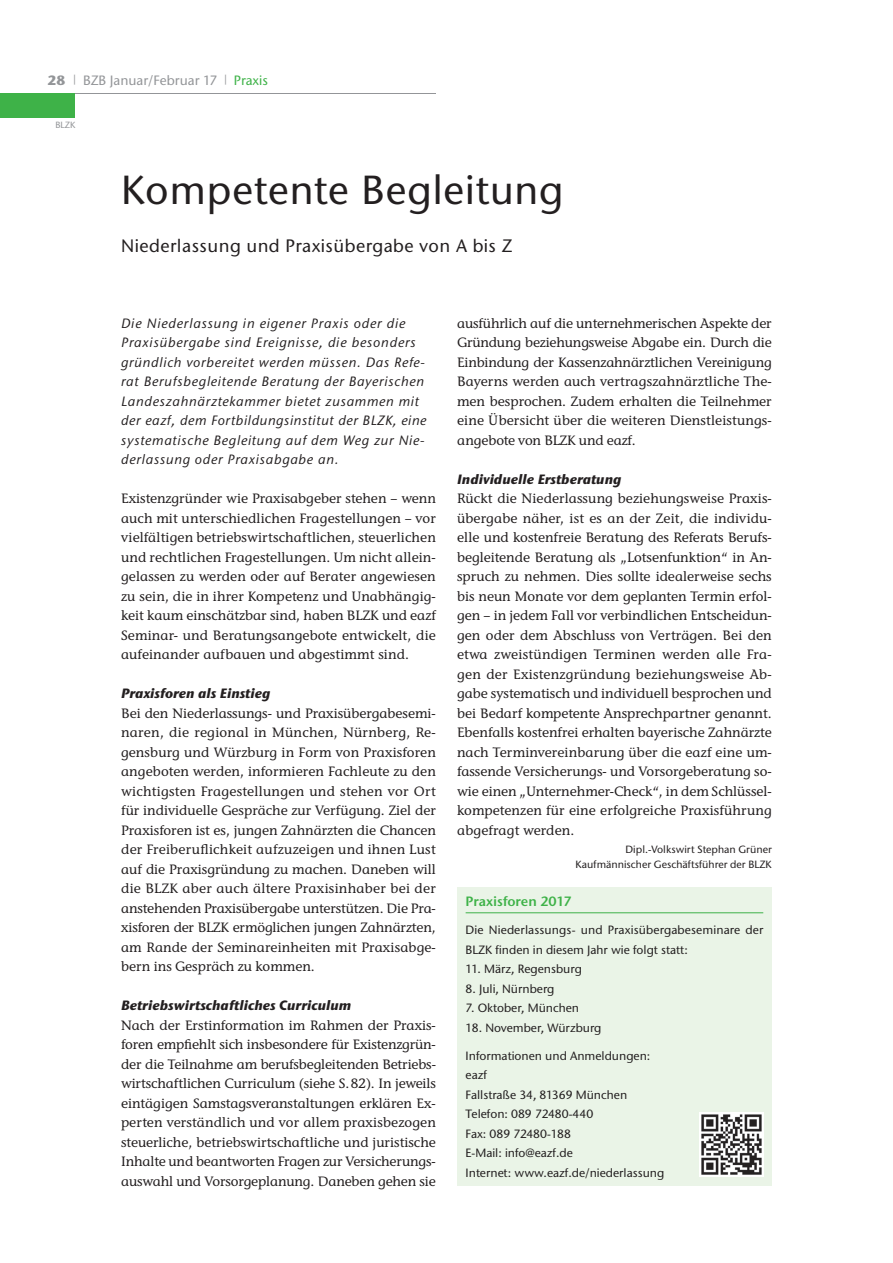
<style>
.page{position:relative;width:893px;height:1263px;background:#fff}
.page>*{position:absolute;margin:0;border:0;box-sizing:border-box;transform-origin:0 0}
.t1{font:500 40.5px "Stone Sans ITC Std";letter-spacing:.015em;color:#231f20}
.t2{font:500 18px "Stone Sans ITC Std";letter-spacing:.025em;color:#231f20}
.t3{font:500 13.5px/19.5px "Stone Inf ITC Std";letter-spacing:.01em;color:#231f20;text-align:justify}
.t4{font:italic 500 13.5px/19.5px "Stone Sans ITC Std";letter-spacing:.05em;color:#231f20}
.t5{font:italic 700 13.5px "Stone Sans ITC Std";color:#231f20}
.t6{font:500 13.5px "Stone Sans ITC Std";color:#939598}
.t7{font:600 13.5px "Stone Sans ITC Pro";color:#3eb248}
.t8{font:500 13.5px "Stone Sans ITC Std";color:#3eb248}
.t9{font:700 13.5px "Stone Sans ITC Std";color:#939598}
.t10{font:500 12px/19.5px "Stone Sans ITC Std";color:#231f20}
.t11{font:500 10.5px/15px "Stone Sans ITC Std";color:#231f20;text-align:right}
.t12{font:500 9px "Stone Sans ITC Std";color:#939598}
</style>
<div class="page">
<div style="left:457px;top:888px;width:315px;height:298px;background:#eaf4e7"></div>
<hr style="left:466px;top:912px;width:297px;height:1px;background:#3eb248">
<img style="left:699px;top:1113px;width:64px;height:64px">
<hr style="left:0;top:94px;width:436px;height:1px;background:#939598">
<div style="left:0;top:94px;width:75px;height:24px;background:#3eb248"></div>
<p class="t9" style="left:47px;top:75px;width:20px">28</p>
<p class="t8" style="left:224px;top:75px;width:45px"><sup>|</sup> Praxis</p>
<p class="t12" style="left:55px;top:121px;width:22px">BLZK</p>
<p class="t6" style="left:74px;top:75px;width:145px"><sup>|</sup> BZB Januar/Februar 17</p>
<h1 class="t1" style="left:121px;top:174px;width:444px">Kompetente Begleitung</h1>
<h2 class="t2" style="left:121px;top:238px;width:392px">Niederlassung und Praxisübergabe von A bis Z</h2>
<p class="t4" style="left:121px;top:315px;width:307px">Die Niederlassung in eigener Praxis oder die Praxisübergabe sind Ereignisse, die besonders gründlich vorbereitet werden müssen. Das Refe&shy;rat Berufsbegleitende Beratung der Bayerischen Landeszahnärztekammer bietet zusammen mit der eazf, dem Fortbildungsinstitut der BLZK, eine systematische Begleitung auf dem Weg zur Nie&shy;derlassung oder Praxisabgabe an.</p>
<p class="t3" style="left:121px;top:490px;width:316px">Existenzgründer wie Praxisabgeber stehen – wenn auch mit unterschiedlichen Fragestellungen – vor vielfältigen betriebswirtschaftlichen, steuerlichen und rechtlichen Fragestellungen. Um nicht allein&shy;gelassen zu werden oder auf Berater angewiesen zu sein, die in ihrer Kompetenz und Unabhängig&shy;keit kaum einschätzbar sind, haben BLZK und eazf Seminar- und Beratungsangebote entwickelt, die aufeinander aufbauen und abgestimmt sind.</p>
<p class="t5" style="left:121px;top:688px;width:151px">Praxisforen als Einstieg</p>
<p class="t3" style="left:121px;top:705px;width:316px">Bei den Niederlassungs- und Praxisübergabesemi&shy;naren, die regional in München, Nürnberg, Re&shy;gensburg und Würzburg in Form von Praxisforen angeboten werden, informieren Fachleute zu den wichtigsten Fragestellungen und stehen vor Ort für individuelle Gespräche zur Verfügung. Ziel der Praxisforen ist es, jungen Zahnärzten die Chancen der Freiberuflichkeit aufzuzeigen und ihnen Lust auf die Praxisgründung zu machen. Daneben will die BLZK aber auch ältere Praxisinhaber bei der anstehenden Praxisübergabe unterstützen. Die Pra&shy;xisforen der BLZK ermöglichen jungen Zahnärzten, am Rande der Seminareinheiten mit Praxisabge&shy;bern ins Gespräch zu kommen.</p>
<p class="t5" style="left:121px;top:1000px;width:232px">Betriebswirtschaftliches Curriculum</p>
<p class="t3" style="left:121px;top:1017px;width:316px">Nach der Erstinformation im Rahmen der Praxis&shy;foren empfiehlt sich insbesondere für Existenzgrün&shy;der die Teilnahme am berufsbegleitenden Betriebs&shy;wirtschaftlichen Curriculum (siehe S. 82). In jeweils eintägigen Samstagsveranstaltungen erklären Ex&shy;perten verständlich und vor allem praxisbezogen steuerliche, betriebswirtschaftliche und juristische Inhalte und beantworten Fragen zur Versicherungs&shy;auswahl und Vorsorgeplanung. Daneben gehen sie</p>
<p class="t3" style="left:457px;top:315px;width:316px">ausführlich auf die unternehmerischen Aspekte der Gründung beziehungsweise Abgabe ein. Durch die Einbindung der Kassenzahnärztlichen Vereinigung Bayerns werden auch vertragszahnärztliche The&shy;men besprochen. Zudem erhalten die Teilnehmer eine Übersicht über die weiteren Dienstleistungs&shy;angebote von BLZK und eazf.</p>
<p class="t5" style="left:457px;top:473px;width:166px">Individuelle Erstberatung</p>
<p class="t3" style="left:457px;top:490px;width:316px">Rückt die Niederlassung beziehungsweise Praxis&shy;übergabe näher, ist es an der Zeit, die individu&shy;elle und kostenfreie Beratung des Referats Berufs&shy;begleitende Beratung als „Lotsenfunktion“ in An&shy;spruch zu nehmen. Dies sollte idealerweise sechs bis neun Monate vor dem geplanten Termin erfol&shy;gen – in jedem Fall vor verbindlichen Entscheidun&shy;gen oder dem Abschluss von Verträgen. Bei den etwa zweistündigen Terminen werden alle Fra&shy;gen der Existenzgründung beziehungsweise Ab&shy;gabe systematisch und individuell besprochen und bei Bedarf kompetente Ansprechpartner genannt.<br>Ebenfalls kostenfrei erhalten bayerische Zahnärzte nach Terminvereinbarung über die eazf eine um&shy;fassende Versicherungs- und Vorsorgeberatung so&shy;wie einen „Unternehmer-Check“, in dem Schlüssel&shy;kompetenzen für eine erfolgreiche Praxisführung abgefragt werden.</p>
<p class="t11" style="left:575px;top:843px;width:198px">Dipl.-Volkswirt Stephan Grüner<br>Kaufmännischer Geschäftsführer der BLZK</p>
<p class="t7" style="left:466px;top:896px;width:108px">Praxisforen 2017</p>
<p class="t10" style="left:466px;top:921px;width:299px">Die Niederlassungs- und Praxisübergabeseminare der<br>BLZK finden in diesem Jahr wie folgt statt:</p>
<p class="t10" style="left:466px;top:960px;width:118px">11. März, Regensburg</p>
<p class="t10" style="left:466px;top:980px;width:90px">8. Juli, Nürnberg</p>
<p class="t10" style="left:466px;top:999px;width:115px">7. Oktober, München</p>
<p class="t10" style="left:466px;top:1019px;width:137px">18. November, Würzburg</p>
<p class="t10" style="left:466px;top:1047px;width:200px">Informationen und Anmeldungen: eazf<br>Fallstraße 34, 81369 München<br>Telefon: 089 72480-440<br>Fax: 089 72480-188<br>E-Mail: info@eazf.de<br>Internet: www.eazf.de/niederlassung</p>
</div>
